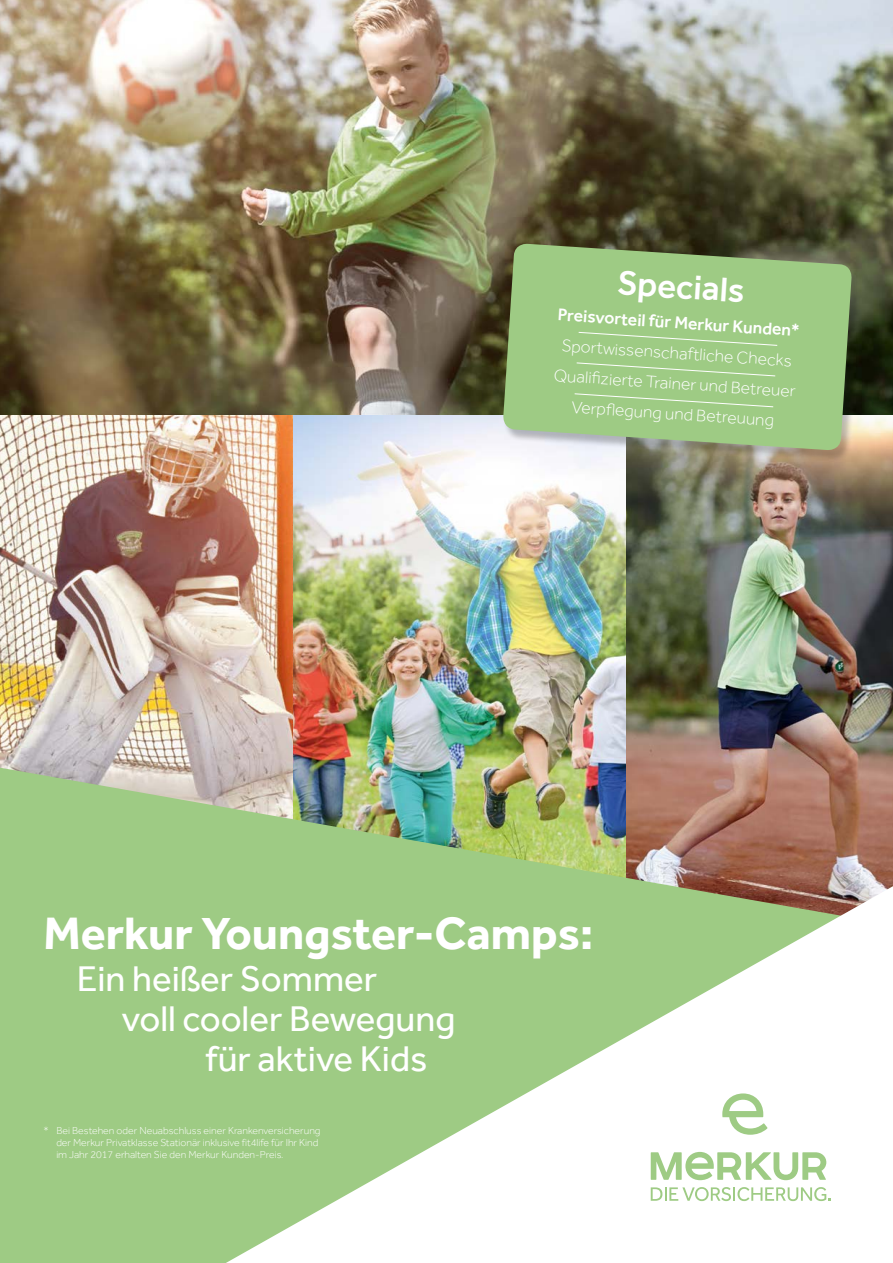
<style>
.page{position:relative;width:893px;height:1263px;background:#fff}
.page>*{position:absolute;margin:0;border:0;box-sizing:border-box;transform-origin:0 0}
.t1{font:700 46.65px "Effra";color:#fff}
.t2{font:36.75px "Effra";color:#fff}
.t3{font:500 35.1px "Effra";color:#fff}
.t4{font:300 17.55px/30.3px "Effra";color:#fff;text-align:center}
.t5{font:500 17.55px "Effra";color:#fff}
.t6{font:300 10.5px/12px "Effra";color:#fff}
</style>
<div class="page">
<img style="left:0;top:414px;width:293px;height:354px">
<img style="left:625px;top:414px;width:268px;height:354px">
<img style="left:293px;top:414px;width:332px;height:354px">
<svg style="left:0;top:768px;width:893px;height:495px;background:#9fba80"></svg>
<img style="left:0;top:0;width:893px;height:414px">
<svg style="left:226px;top:886px;width:667px;height:377px;fill:#9ecb84"></svg>
<svg style="left:722px;top:1093px;width:46px;height:42px"></svg>
<svg style="left:651px;top:1152px;width:175px;height:28px"></svg>
<svg style="left:651px;top:1187px;width:180px;height:14px"></svg>
<div style="left:503px;top:245px;width:359px;height:217px;background:#000;opacity:.25"></div>
<svg style="left:502px;top:243px;width:350px;height:208px;background:#98be7f"></svg>
<svg style="left:578px;top:331px;width:200px;height:15px;background:#a4ce8c"></svg>
<svg style="left:576px;top:362px;width:200px;height:15px;background:#a4ce8c"></svg>
<svg style="left:574px;top:393px;width:200px;height:15px;background:#a4ce8c"></svg>
<h3 class="t3" style="left:619px;top:261px;width:129px;rotate:4deg">Specials</h3>
<h3 class="t5" style="left:559px;top:304px;width:244px;rotate:4deg">Preisvorteil für Merkur Kunden*</h3>
<h3 class="t4" style="left:557px;top:329px;width:244px;rotate:4deg">Sportwissenschaftliche Checks<br>Qualifi zierte Trainer und Betreuer<br>Verpfl egung und Betreuung</h3>
<h1 class="t1" style="left:44px;top:905px;width:551px">Merkur Youngster-Camps:</h1>
<h2 class="t2" style="left:77px;top:957px;width:302px">Ein heißer Sommer</h2>
<h2 class="t2" style="left:122px;top:997px;width:335px">voll cooler Bewegung</h2>
<h2 class="t2" style="left:206px;top:1037px;width:224px">für aktive Kids</h2>
<p class="t6" style="left:56px;top:1124px;width:266px;text-indent:-13px">* Bei Bestehen oder Neuabschluss einer Krankenversicherung der Merkur Privatklasse Stationär inklusive fit4life für Ihr Kind im Jahr 2017 erhalten Sie den Merkur Kunden-Preis.</p>
</div>
